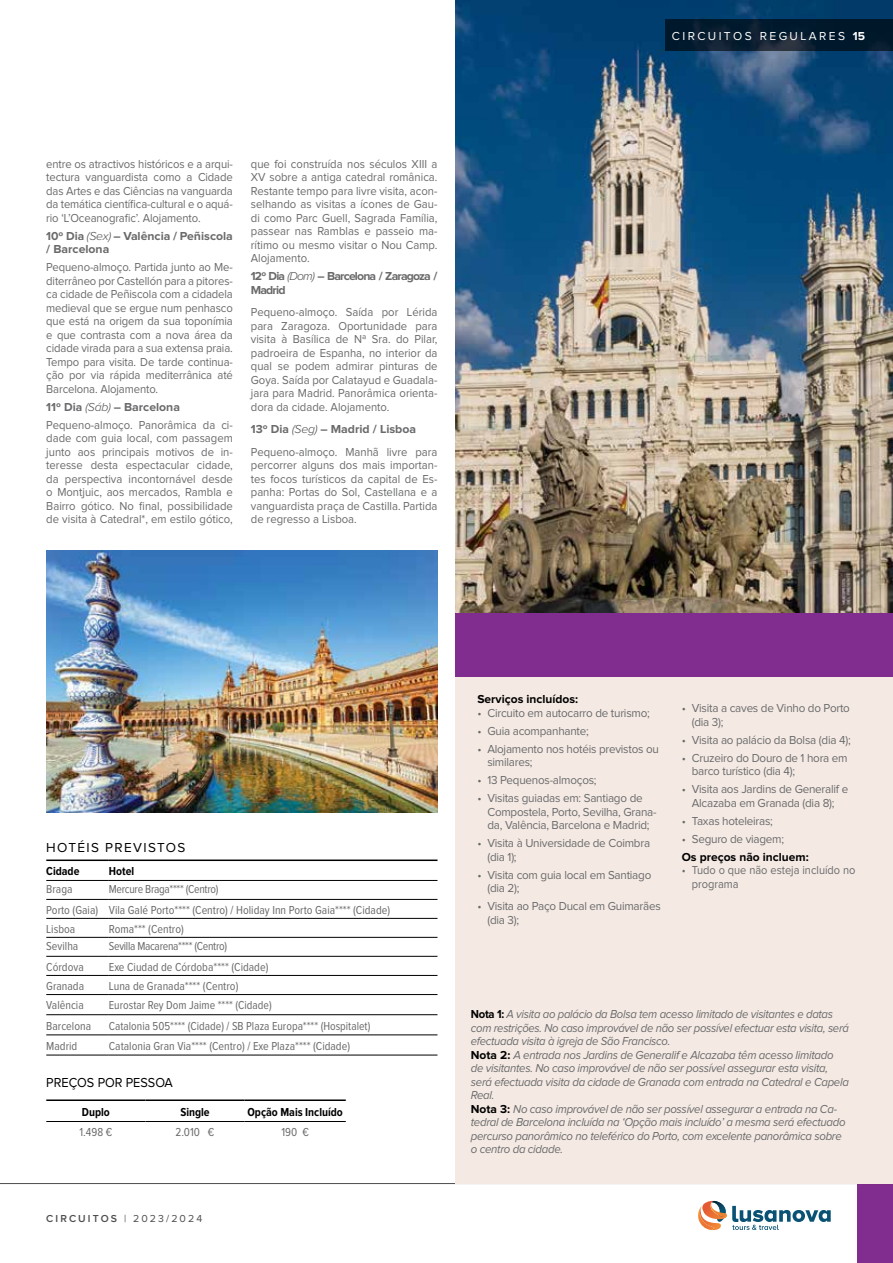
<style>
.page{position:relative;width:893px;height:1263px;background:#fff}
.page>*{position:absolute;margin:0;border:0;box-sizing:border-box;transform-origin:0 0}
.t1{font:13.5px "Proxima Nova";letter-spacing:.1em;color:#000}
.t2{font:13.5px "Proxima Nova";color:#000;scale:.94 1}
.t3{font:12px/13.5px "Proxima Nova";letter-spacing:-.01em;color:#696a6c;text-align:justify;scale:.94 1}
.t4{font:italic 12px/13.5px "Proxima Nova";letter-spacing:-.025em;color:#696a6c;scale:.94 1}
.t5{font:12px/13.5px "Proxima Nova";letter-spacing:-.01em;color:#696a6c}
.t6{font:12px/20.5px "Proxima Nova Cond";color:#696a6c}
.t7{font:700 12px/13.5px "Proxima Nova";color:#696a6c}
.t8{font:700 12px "Proxima Nova Cond";color:#000}
.t9{font:700 12px "Proxima Nova";color:#000}
.t10{font:700 12px/13.5px "Proxima Nova";letter-spacing:-.07em;color:#696a6c}
.t11{font:12px/13.5px "Proxima Nova";letter-spacing:-.01em;color:#696a6c;scale:.92 1}
.t12{font:12px "Proxima Nova Cond";letter-spacing:-.025em;color:#696a6c}
.t13{font:12px "Proxima Nova";letter-spacing:.2em;color:#fff}
.t14{font:10.5px "Proxima Nova";letter-spacing:.2em;color:#4d4d4f}
.s1{font-weight:300;font-style:italic;color:#4d4d4f}
.s2{font-weight:700}
.s3{font-weight:600}
.s4{font-weight:700;font-style:normal;color:#000}
</style>
<div class="page">
<div style="left:857px;top:1183px;width:36px;height:80px;background:#812c8f"></div>
<hr style="left:0;top:1183px;width:893px;height:1px;background:#4d4d4f">
<svg style="left:698px;top:1201px;width:133px;height:29px"></svg>
<img style="left:710px;top:1202px;width:13px;height:15px">
<hr style="left:46px;top:859px;width:63px;height:2px;background:#000">
<hr style="left:109px;top:859px;width:328px;height:2px;background:#000">
<hr style="left:46px;top:1055px;width:63px;height:1px;background:#000">
<hr style="left:109px;top:1055px;width:328px;height:1px;background:#000">
<hr style="left:46px;top:880px;width:63px;height:1px;background:#000">
<hr style="left:109px;top:880px;width:328px;height:1px;background:#000">
<hr style="left:46px;top:899px;width:63px;height:1px;background:#000">
<hr style="left:109px;top:899px;width:328px;height:1px;background:#000">
<hr style="left:46px;top:918px;width:63px;height:1px;background:#000">
<hr style="left:109px;top:918px;width:328px;height:1px;background:#000">
<hr style="left:46px;top:937px;width:63px;height:1px;background:#000">
<hr style="left:109px;top:937px;width:328px;height:1px;background:#000">
<hr style="left:46px;top:956px;width:63px;height:1px;background:#000">
<hr style="left:109px;top:956px;width:328px;height:1px;background:#000">
<hr style="left:46px;top:975px;width:63px;height:1px;background:#000">
<hr style="left:109px;top:975px;width:328px;height:1px;background:#000">
<hr style="left:46px;top:994px;width:63px;height:1px;background:#000">
<hr style="left:109px;top:994px;width:328px;height:1px;background:#000">
<hr style="left:46px;top:1014px;width:63px;height:1px;background:#000">
<hr style="left:109px;top:1014px;width:328px;height:1px;background:#000">
<hr style="left:46px;top:1035px;width:63px;height:1px;background:#000">
<hr style="left:109px;top:1035px;width:328px;height:1px;background:#000">
<img style="left:46px;top:550px;width:391px;height:262px">
<img style="left:455px;top:0;width:438px;height:613px">
<svg style="left:664px;top:20px;width:229px;height:31px;background:#061c2f"></svg>
<div style="left:455px;top:675px;width:438px;height:508px;background:#f5eae3"></div>
<div style="left:455px;top:613px;width:438px;height:63px;background:#812c8f"></div>
<hr style="left:46px;top:1121px;width:99px;height:1px;background:#000">
<hr style="left:145px;top:1121px;width:100px;height:1px;background:#000">
<hr style="left:245px;top:1121px;width:101px;height:1px;background:#000">
<hr style="left:46px;top:1099px;width:99px;height:2px;background:#000">
<hr style="left:145px;top:1099px;width:100px;height:2px;background:#000">
<hr style="left:245px;top:1099px;width:101px;height:2px;background:#000">
<p class="t3" style="left:46px;top:158px;width:200px">entre os atractivos históricos e a arqui&shy;tectura vanguardista como a Cidade das Artes e das Ciências na vanguarda da temática científica-cultural e o aquá&shy;rio ‘L’Oceanografic’. Alojamento.</p>
<p class="t7" style="left:46px;top:230px;width:188px">10º Dia <span class="s1">(Sex)</span> – Valência / Peñiscola / Barcelona</p>
<p class="t3" style="left:46px;top:261px;width:200px">Pequeno-almoço. Partida junto ao Me&shy;diterrâneo por Castellón para a pitores&shy;ca cidade de Peñiscola com a cidadela medieval que se ergue num penhasco que está na origem da sua toponímia e que contrasta com a nova área da cidade virada para a sua extensa praia.<br>Tempo para visita. De tarde continua&shy;ção por via rápida mediterrânica até Barcelona. Alojamento.</p>
<p class="t3" style="left:46px;top:398px;width:200px;line-height:18px"><span class="s2">11º Dia</span> <span class="s1">(Sáb)</span> <span class="s2">– Barcelona<br></span>Pequeno-almoço. Panorâmica da ci-</p>
<p class="t3" style="left:46px;top:432px;width:200px">dade com guia local, com passagem junto aos principais motivos de in&shy;teresse desta espectacular cidade, da perspectiva incontornável desde o Montjuic, aos mercados, Rambla e Bairro gótico. No final, possibilidade de visita à Catedral*, em estilo gótico,</p>
<p class="t3" style="left:251px;top:158px;width:176px">que foi construída nos séculos XIII</p>
<p class="t3" style="left:251px;top:158px;width:200px;text-indent:181px">a XV sobre a antiga catedral românica.<br>Restante tempo para livre visita, acon&shy;selhando as visitas a ícones de Gau&shy;di como Parc Guell, Sagrada Família, passear nas Ramblas e passeio ma&shy;rítimo ou mesmo visitar o Nou Camp.<br>Alojamento.</p>
<p class="t10" style="left:251px;top:270px;width:188px">12º Dia <span class="s1">(Dom)</span> – Barcelona / Zaragoza /<br>Madrid</p>
<p class="t3" style="left:251px;top:306px;width:200px">Pequeno-almoço. Saída por Lérida para Zaragoza. Oportunidade para visita à Basílica de Nª Sra. do Pilar, padroeira de Espanha, no interior da qual se podem admirar pinturas de Goya. Saída por Calatayud e Guadala&shy;jara para Madrid. Panorâmica orienta&shy;dora da cidade. Alojamento.</p>
<p class="t3" style="left:251px;top:419px;width:200px;line-height:22.5px"><span class="s2">13º Dia</span> <span class="s1">(Seg)</span> <span class="s2">– Madrid / Lisboa<br></span>Pequeno-almoço. Manhã livre para</p>
<p class="t3" style="left:251px;top:459px;width:200px">percorrer alguns dos mais importan&shy;tes focos turísticos da capital de Es&shy;panha: Portas do Sol, Castellana e a vanguardista praça de Castilla. Partida de regresso a Lisboa.</p>
<p class="t13" style="left:672px;top:31px;width:195px">CIRCUITOS REGULARES <span class="s2">15</span></p>
<p class="t1" style="left:46px;top:841px;width:141px">Hotéis Previstos</p>
<p class="t8" style="left:46px;top:866px;width:35px">Cidade</p>
<p class="t8" style="left:109px;top:866px;width:27px">Hotel</p>
<p class="t6" style="left:46px;top:879px;width:28px">Braga</p>
<p class="t6" style="left:46px;top:879px;width:345px;text-indent:63px">Mercure Braga**** (Centro)<br>Porto (Gaia) Vila Galé Porto**** (Centro) / Holiday Inn Porto Gaia**** (Cidade)</p>
<p class="t6" style="left:46px;top:919px;width:30px">Lisboa</p>
<p class="t6" style="left:109px;top:919px;width:76px">Roma*** (Centro)</p>
<p class="t6" style="left:46px;top:936px;width:34px">Sevilha</p>
<p class="t12" style="left:109px;top:940px;width:120px">Sevilla Macarena**** (Centro)</p>
<p class="t6" style="left:46px;top:957px;width:39px">Córdova</p>
<p class="t6" style="left:109px;top:957px;width:161px">Exe Ciudad de Córdoba**** (Cidade)</p>
<p class="t6" style="left:46px;top:976px;width:39px">Granada</p>
<p class="t6" style="left:109px;top:976px;width:131px">Luna de Granada**** (Centro)</p>
<p class="t6" style="left:46px;top:995px;width:39px">Valência</p>
<p class="t6" style="left:109px;top:996px;width:164px">Eurostar Rey Dom Jaime **** (Cidade)</p>
<p class="t6" style="left:46px;top:1016px;width:46px">Barcelona</p>
<p class="t6" style="left:109px;top:1016px;width:263px">Catalonia 505**** (Cidade) / SB Plaza Europa**** (Hospitalet)</p>
<p class="t6" style="left:46px;top:1036px;width:33px">Madrid</p>
<p class="t6" style="left:109px;top:1036px;width:243px">Catalonia Gran Via**** (Centro) / Exe Plaza**** (Cidade)</p>
<p class="t2" style="left:46px;top:1077px;width:136px">Preços por pessoa</p>
<p class="t8" style="left:82px;top:1106px;width:29px">Duplo</p>
<p class="t8" style="left:180px;top:1106px;width:31px">Single</p>
<p class="t8" style="left:247px;top:1106px;width:97px">Opção Mais Incluído</p>
<p class="t6" style="left:79px;top:1122px;width:35px">1.498 €</p>
<p class="t6" style="left:176px;top:1122px;width:40px">2.010 €</p>
<p class="t6" style="left:281px;top:1122px;width:29px">190 €</p>
<p class="t14" style="left:46px;top:1213px;width:158px"><span class="s3">CIRCUITOS</span> | 2023/2024</p>
<p class="t9" style="left:477px;top:694px;width:102px">Serviços incluídos:</p>
<p class="t5" style="left:477px;top:707px;width:174px">• Circuito em autocarro de turismo;</p>
<p class="t5" style="left:477px;top:725px;width:113px">• Guia acompanhante;</p>
<p class="t5" style="left:487px;top:743px;width:173px;text-indent:-10px">• Alojamento nos hotéis previstos ou similares;</p>
<p class="t5" style="left:477px;top:774px;width:121px">• 13 Pequenos-almoços;</p>
<p class="t5" style="left:487px;top:792px;width:171px;text-indent:-10px">• Visitas guiadas em: Santiago de<br>Compostela, Porto, Sevilha, Grana&shy;da, Valência, Barcelona e Madrid;</p>
<p class="t5" style="left:487px;top:837px;width:164px;text-indent:-10px">• Visita à U niversidade de Coimbra (dia 1);</p>
<p class="t5" style="left:487px;top:869px;width:165px;text-indent:-10px">• Visita com guia local em Santiago (dia 2);</p>
<p class="t5" style="left:487px;top:900px;width:175px;text-indent:-10px">• Visita ao Paço Ducal em Guimarães (dia 3);</p>
<p class="t5" style="left:692px;top:702px;width:160px;text-indent:-10px">• Visita a caves de Vinho do Porto (dia 3);</p>
<p class="t5" style="left:682px;top:734px;width:170px">• Visita ao palácio da Bolsa (dia 4);</p>
<p class="t5" style="left:692px;top:752px;width:157px;text-indent:-10px">• Cruzeiro do Douro de 1 hora em barco turístico (dia 4);</p>
<p class="t5" style="left:682px;top:783px;width:168px;text-align:center">• Visita aos Jardins de Generalif e<br>Alcazaba em Granada (dia 8);</p>
<p class="t5" style="left:682px;top:815px;width:93px">• Taxas hoteleiras;</p>
<p class="t5" style="left:682px;top:833px;width:104px">• Seguro de viagem;</p>
<p class="t9" style="left:682px;top:851px;width:128px">Os preços não incluem:</p>
<p class="t11" style="left:692px;top:864px;width:179px;text-indent:-10px">• Tudo o que não esteja incluído no programa</p>
<p class="t4" style="left:471px;top:1008px;width:404px"><span class="s4">Nota 1:</span> A visita ao palácio da Bolsa tem acesso limitado de visitantes e datas com restrições. No caso improvável de não ser possível efectuar esta visita, será efectuada visita à igreja de São Francisco.<br><span class="s4">Nota 2:</span> A entrada nos Jardins de Generalif e Alcazaba têm acesso limitado de visitantes. No caso improvável de não ser possível assegurar esta visita, será efectuada visita da cidade de Granada com entrada na Catedral e Capela Real.<br><span class="s4">Nota 3:</span> No caso improvável de não ser possível assegurar a entrada na Ca&shy;tedral de Barcelona incluída na ‘Opção mais incluído’ a mesma será efectuado percurso panorâmico no teleférico do Porto, com excelente panorâmica sobre o centro da cidade.</p>
</div>
